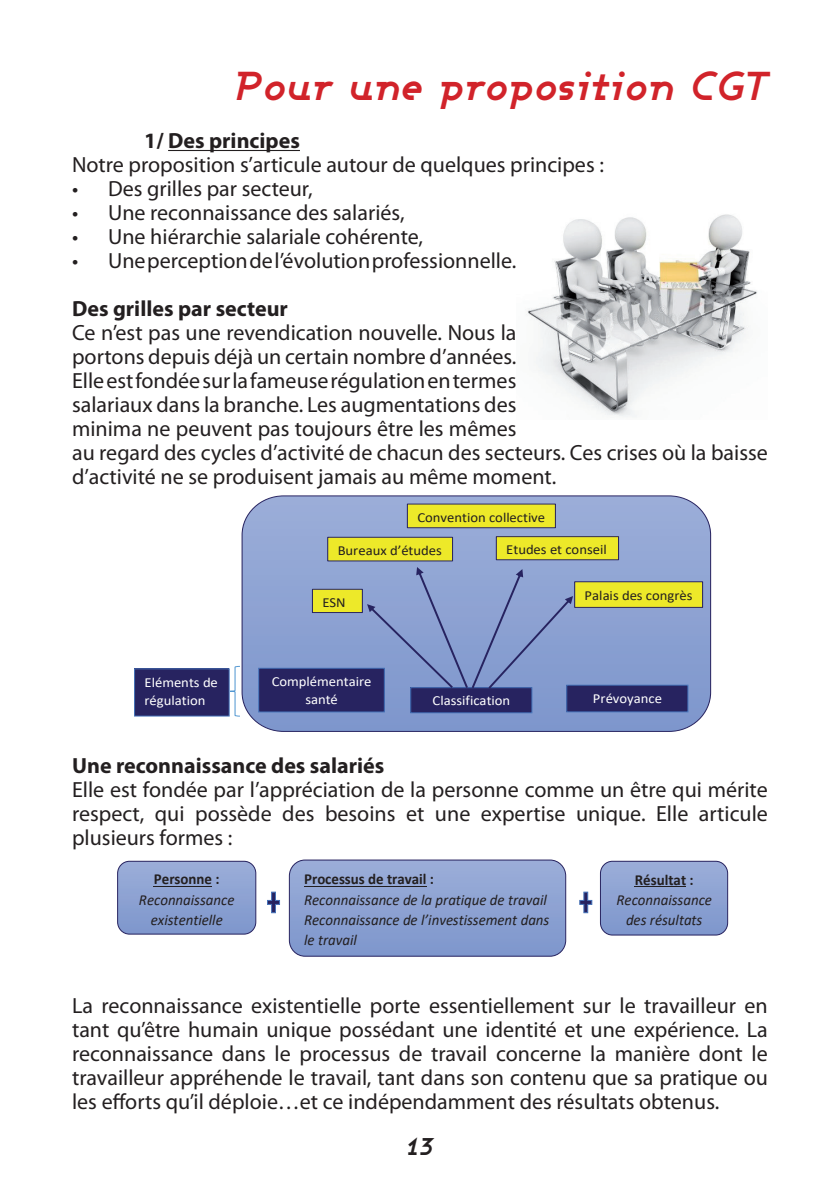
<style>
.page{position:relative;width:840px;height:1191px;background:#fff}
.page>*{position:absolute;margin:0;border:0;box-sizing:border-box;transform-origin:0 0}
.t1{font:italic 700 40px "Ashby";color:#d1232a}
.t2{font:italic 700 24px "Ashby";color:#231f20}
.t3{font:22px/24px "Myriad Pro";color:#231f20;text-align:justify}
.t4{font:700 22px "Myriad Pro";color:#231f20}
.t5{font:italic 15.4px/20.2px "Calibri";color:#231f20;text-align:center}
.t6{font:700 15.4px "Calibri";color:#231f20}
.t7{font:13.8px "Calibri";color:#231f20;scale:1.06 1}
.t8{font:13.8px/18.2px "Calibri";color:#fff;text-align:center;scale:1.06 1}
</style>
<div class="page">
<hr style="left:168px;top:150px;width:132px;height:1px;background:#231f20">
<img style="left:526px;top:214px;width:231px;height:203px">
<svg style="left:243px;top:497px;width:467px;height:234px;background:#8ea3d2"></svg>
<div style="left:241px;top:495px;width:469px;height:236px;border:1px solid #272360;border-radius:40px"></div>
<div style="left:258px;top:668px;width:126px;height:44px;background:#272360"></div>
<div style="left:258px;top:668px;width:126px;height:44px;border:1px solid #4572b8"></div>
<img style="left:259px;top:673px;width:125px;height:34px">
<div style="left:410px;top:687px;width:121px;height:26px;background:#272360"></div>
<div style="left:410px;top:687px;width:122px;height:26px;border:1px solid #4572b8"></div>
<img style="left:411px;top:692px;width:120px;height:16px">
<div style="left:327px;top:537px;width:125px;height:24px;background:#ede929"></div>
<div style="left:327px;top:537px;width:125px;height:24px;border:1px solid #272360"></div>
<img style="left:328px;top:542px;width:124px;height:14px">
<div style="left:496px;top:536px;width:122px;height:24px;background:#ede929"></div>
<div style="left:495px;top:536px;width:123px;height:24px;border:1px solid #272360"></div>
<img style="left:496px;top:541px;width:121px;height:14px">
<svg style="left:367px;top:567px;width:205px;height:121px;background:#8499cb"></svg>
<div style="left:312px;top:589px;width:50px;height:23px;background:#ede929"></div>
<div style="left:312px;top:589px;width:50px;height:24px;border:1px solid #272360"></div>
<img style="left:312px;top:594px;width:50px;height:14px">
<div style="left:566px;top:685px;width:121px;height:27px;background:#272360"></div>
<div style="left:566px;top:685px;width:121px;height:27px;border:1px solid #4572b8"></div>
<img style="left:566px;top:690px;width:121px;height:17px">
<div style="left:574px;top:582px;width:128px;height:25px;background:#ede929"></div>
<div style="left:574px;top:581px;width:128px;height:26px;border:1px solid #272360"></div>
<img style="left:574px;top:586px;width:128px;height:16px">
<div style="left:407px;top:504px;width:148px;height:24px;background:#ede929"></div>
<div style="left:407px;top:504px;width:148px;height:24px;border:1px solid #272360"></div>
<img style="left:407px;top:509px;width:147px;height:14px">
<svg style="left:229px;top:665px;width:11px;height:51px"></svg>
<div style="left:134px;top:669px;width:95px;height:47px;background:#272360"></div>
<div style="left:134px;top:668px;width:95px;height:48px;border:1px solid #4572b8"></div>
<img style="left:135px;top:674px;width:94px;height:37px">
<svg style="left:117px;top:861px;width:139px;height:73px;background:#90a4d2"></svg>
<div style="left:117px;top:861px;width:139px;height:73px;border:1px solid #272360;border-radius:12px"></div>
<img style="left:121px;top:870px;width:131px;height:55px">
<hr style="left:154px;top:886px;width:58px;height:1px;background:#231f20">
<svg style="left:289px;top:860px;width:276px;height:96px;background:#8fa3d2"></svg>
<div style="left:289px;top:859px;width:276px;height:97px;border:1px solid #272360;border-radius:16px"></div>
<img style="left:294px;top:870px;width:266px;height:76px">
<hr style="left:304px;top:886px;width:122px;height:1px;background:#231f20">
<svg style="left:601px;top:861px;width:126px;height:74px;background:#8fa3d1"></svg>
<div style="left:599px;top:861px;width:128px;height:74px;border:1px solid #272360;border-radius:12px"></div>
<img style="left:604px;top:870px;width:119px;height:56px">
<hr style="left:634px;top:886px;width:51px;height:1px;background:#231f20">
<svg style="left:267px;top:891px;width:13px;height:22px"></svg>
<svg style="left:579px;top:891px;width:13px;height:22px"></svg>
<h1 class="t1" style="left:233px;top:59px;width:535px">Pour une proposition CGT</h1>
<p class="t4" style="left:144px;top:126px;width:157px">1/ Des principes</p>
<p class="t3" style="left:72px;top:153px;width:533px">Notre proposition s’articule autour de quelques principes :</p>
<p class="t3" style="left:72px;top:177px;width:242px">• Des grilles par secteur,</p>
<p class="t3" style="left:72px;top:201px;width:334px">• Une reconnaissance des salariés,</p>
<p class="t3" style="left:72px;top:225px;width:352px">• Une hiérarchie salariale cohérente,</p>
<p class="t3" style="left:72px;top:249px;width:445px">• Une perception de l’évolution professionnelle.</p>
<p class="t4" style="left:72px;top:294px;width:217px">Des grilles par secteur</p>
<p class="t3" style="left:72px;top:321px;width:696px;text-align:left">Ce n’est pas une revendication nouvelle. Nous la<br>portons depuis déjà un certain nombre d’années.<br>Elle est fondée sur la fameuse régulation en termes<br>salariaux dans la branche. Les augmentations des<br>minima ne peuvent pas toujours être les mêmes<br>au regard des cycles d’activité de chacun des secteurs. Ces crises où la baisse d’activité ne se produisent jamais au même moment.</p>
<p class="t7" style="left:417px;top:508px;width:122px">Convention collective</p>
<p class="t7" style="left:337px;top:541px;width:100px">Bureaux d’études</p>
<p class="t7" style="left:506px;top:540px;width:96px">Etudes et conseil</p>
<p class="t8" style="left:144px;top:672px;width:71px;text-align:left">Eléments de régulation</p>
<p class="t7" style="left:322px;top:593px;width:24px">ESN</p>
<p class="t8" style="left:271px;top:672px;width:96px">Complémentaire santé</p>
<p class="t8" style="left:432px;top:691px;width:75px">Classification</p>
<p class="t7" style="left:584px;top:585px;width:103px">Palais des congrès</p>
<p class="t8" style="left:592px;top:689px;width:67px">Prévoyance</p>
<p class="t4" style="left:72px;top:751px;width:314px">Une reconnaissance des salariés</p>
<p class="t3" style="left:72px;top:777px;width:697px">Elle est fondée par l’appréciation de la personne comme un être qui mérite respect, qui possède des besoins et une expertise unique. Elle articule plusieurs formes :</p>
<p class="t6" style="left:154px;top:868px;width:67px">Personne :</p>
<p class="t5" style="left:139px;top:888px;width:97px">Reconnaissance existentielle</p>
<p class="t6" style="left:304px;top:868px;width:131px">Processus de travail :</p>
<p class="t5" style="left:304px;top:889px;width:247px;text-align:left">Reconnaissance de la pratique de travail<br>Reconnaissance de l’investissement dans le travail</p>
<p class="t6" style="left:634px;top:868px;width:60px">Résultat :</p>
<p class="t5" style="left:616px;top:888px;width:97px">Reconnaissance des résultats</p>
<p class="t3" style="left:72px;top:993px;width:697px">La reconnaissance existentielle porte essentiellement sur le travailleur en tant qu’être humain unique possédant une identité et une expérience. La reconnaissance dans le processus de travail concerne la manière dont le travailleur appréhende le travail, tant dans son contenu que sa pratique ou les efforts qu’il déploie…et ce indépendamment des résultats obtenus.</p>
<p class="t2" style="left:405px;top:1131px;width:29px">13</p>
</div>
